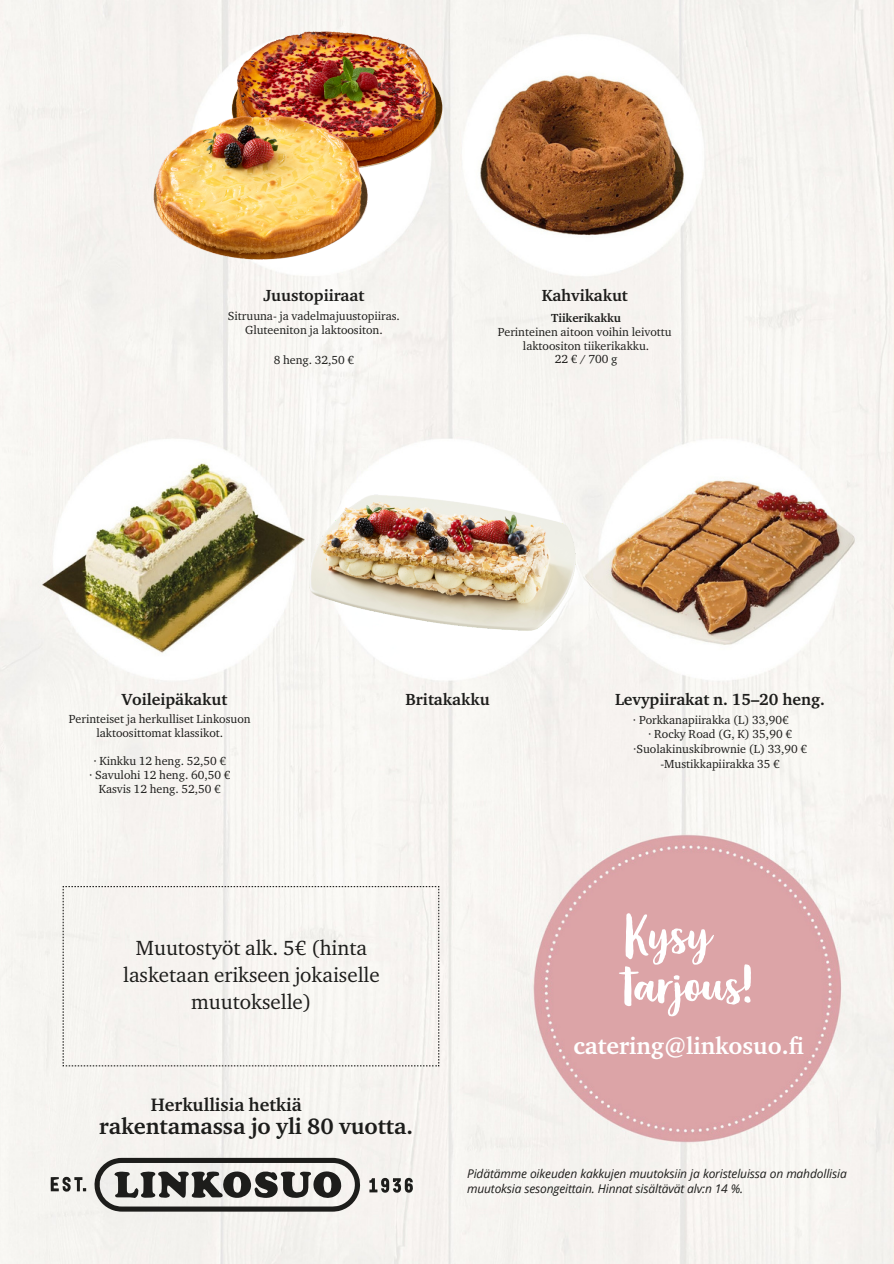
<style>
.page{position:relative;width:894px;height:1264px;background:#fff}
.page>*{position:absolute;margin:0;border:0;box-sizing:border-box;transform-origin:0 0}
.t1{font:55.2px/50.7px "Organika Script";color:#fff}
.t2{font:700 24px "Charter ITC Std";color:#fff}
.t3{font:700 22.8px "Charter ITC Std";color:#1d1d1b}
.t4{font:21px/27px "Charter ITC Std";color:#1d1d1b;text-align:center}
.t5{font:700 18.45px "Charter ITC Std";color:#1d1d1b}
.t6{font:700 16.5px "Charter ITC Std";color:#1d1d1b}
.t7{font:12px/14.7px "Charter ITC Std";color:#1d1d1b;text-align:center}
.t8{font:italic 12px/15.8px "Open Sans";letter-spacing:-.01em;color:#1d1d1b}
.t9{font:700 12px "Charter ITC Std";color:#1d1d1b}
</style>
<div class="page">
<img style="left:0;top:0;width:893px;height:1263px">
<svg style="left:369px;top:1177px;width:44px;height:15px"></svg>
<svg style="left:51px;top:1176px;width:35px;height:15px"></svg>
<svg style="left:92px;top:1157px;width:268px;height:54px"></svg>
<img style="left:204px;top:0;width:264px;height:200px">
<img style="left:131px;top:52px;width:255px;height:256px">
<img style="left:291px;top:402px;width:299px;height:299px">
<div style="left:63px;top:886px;width:376px;height:180px;background:#f6f4f0"></div>
<p class="t6" style="left:263px;top:289px;width:102px">Juustopiiraat</p>
<p class="t7" style="left:228px;top:309px;width:173px">Sitruuna- ja vadelmajuustopiiras.</p>
<p class="t7" style="left:245px;top:324px;width:139px">Gluteeniton ja laktoositon.</p>
<h4 class="t7" style="left:273px;top:353px;width:82px">8 heng. 32,50 €</h4>
<p class="t6" style="left:541px;top:289px;width:88px">Kahvikakut</p>
<h4 class="t9" style="left:551px;top:313px;width:71px">Tiikerikakku</h4>
<p class="t7" style="left:497px;top:326px;width:175px">Perinteinen aitoon voihin leivottu</p>
<p class="t7" style="left:523px;top:340px;width:128px">laktoositon tiikerikakku.</p>
<p class="t7" style="left:554px;top:353px;width:64px">22€/700g</p>
<h4 class="t6" style="left:122px;top:693px;width:107px">Voileipäkakut</h4>
<h4 class="t7" style="left:69px;top:712px;width:183px">Perinteiset ja herkulliset Linkosuon</h4>
<p class="t7" style="left:96px;top:726px;width:128px">laktoosittomat klassikot.</p>
<p class="t7" style="left:93px;top:754px;width:134px">· Kinkku 12 heng. 52,50 €</p>
<p class="t7" style="left:89px;top:768px;width:143px">· Savulohi 12 heng. 60,50 €</p>
<p class="t7" style="left:99px;top:782px;width:124px">Kasvis 12 heng. 52,50 €</p>
<p class="t6" style="left:405px;top:693px;width:86px">Britakakku</p>
<p class="t4" style="left:123px;top:936px;width:258px">Muutostyöt alk. 5€ (hinta lasketaan erikseen jokaiselle muutokselle)</p>
<p class="t5" style="left:151px;top:1097px;width:152px">Herkullisia hetkiä</p>
<p class="t3" style="left:99px;top:1116px;width:315px">rakentamassa jo yli 80 vuotta.</p>
<p class="t6" style="left:615px;top:693px;width:211px">Levypiirakat n. 15–20 heng.</p>
<h3 class="t7" style="left:632px;top:713px;width:157px">· Porkkanapiirakka (L) 33,90€</h3>
<h2 class="t7" style="left:633px;top:728px;width:175px">· Rocky Road (G, K) 35,90 € ·Suolakinuskibrownie (L) 33,90 €</h2>
<p class="t7" style="left:660px;top:757px;width:121px">-Mustikkapiirakka 35 €</p>
<h1 class="t1" style="left:621px;top:909px;width:132px">Kysy tarjous!</h1>
<h2 class="t2" style="left:573px;top:1036px;width:232px">catering@linkosuo.fi</h2>
<p class="t8" style="left:467px;top:1164px;width:381px">Pidätämme oikeuden kakkujen muutoksiin ja koristeluissa on mahdollisia muutoksia sesongeittain. Hinnat sisältävät alv:n 14 %.</p>
</div>
